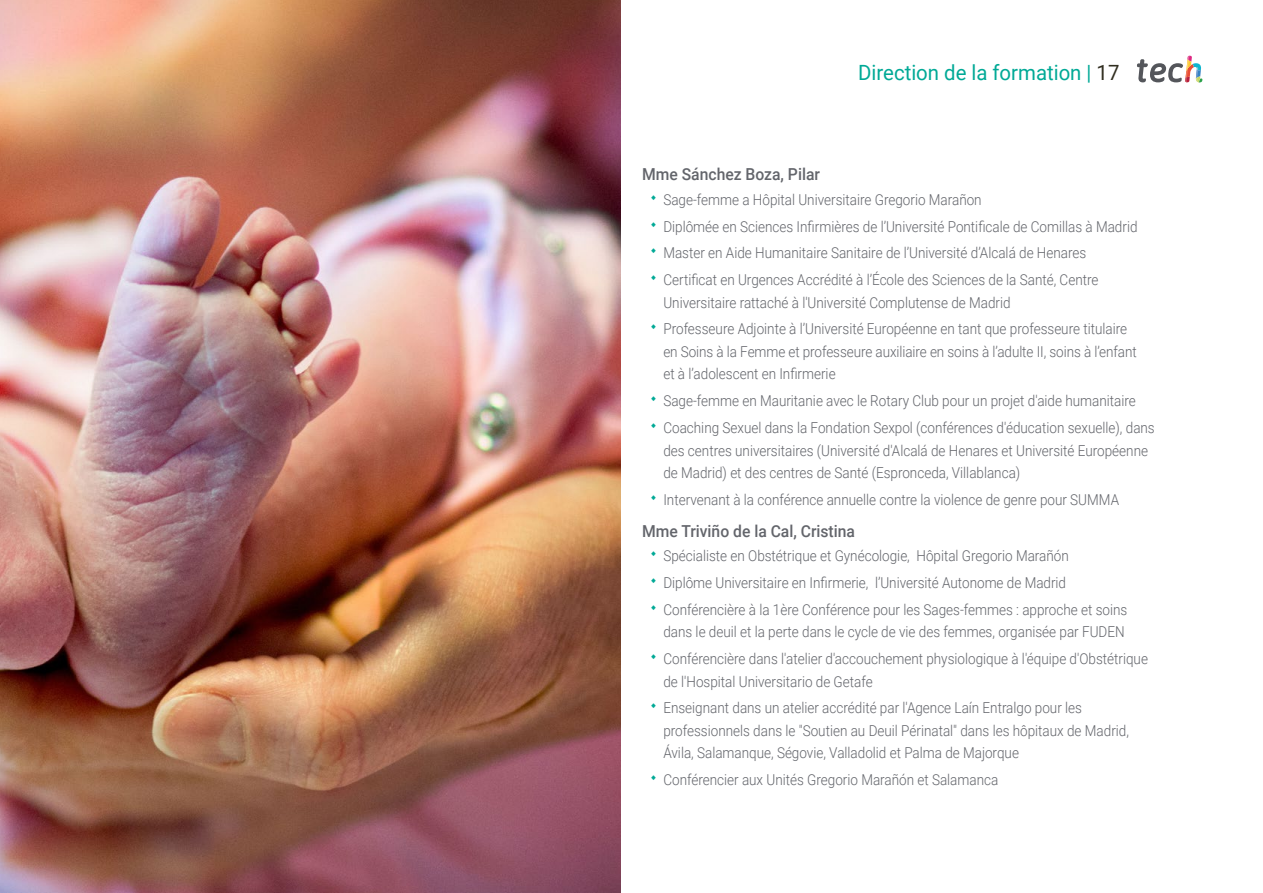
<style>
.page{position:relative;width:1263px;height:893px;background:#fff}
.page>*{position:absolute;margin:0;border:0;box-sizing:border-box;transform-origin:0 0}
.t1{font:21px "Roboto";color:#00a996}
.t2{font:500 16.5px "Roboto";color:#63656b;scale:.95 1}
.t3{font:300 15px/26.7px "Roboto";color:#63656b;scale:.9 1}
.s1{color:#312e20}
</style>
<div class="page">
<img style="left:0;top:0;width:621px;height:893px">
<svg style="left:1137px;top:56px;width:65px;height:27px"></svg>
<h1 class="t1" style="left:858px;top:57px;width:263px">Direction de la formation | <span class="s1">17</span></h1>
<p class="t2" style="left:642px;top:163px;width:189px">Mme Sánchez Boza, Pilar</p>
<p class="t3" style="left:663px;top:186px;width:528px">Sage-femme a Hôpital Universitaire Gregorio Marañon<br>Diplômée en Sciences Infirmières de l’Université Pontificale de Comillas à Madrid Master en Aide Humanitaire Sanitaire de l’Université d’Alcalá de Henares Certificat en Urgences Accrédité à l’École des Sciences de la Santé, Centre</p>
<p class="t3" style="left:663px;top:288px;width:517px">Universitaire rattaché à l'Université Complutense de Madrid<br>Professeure Adjointe à l’Université Européenne en tant que professeure titulaire</p>
<p class="t3" style="left:663px;top:340px;width:527px;line-height:22.5px">en Soins à la Femme et professeure auxiliaire en soins à l’adulte II, soins à l’enfant et à l’adolescent en Infirmerie</p>
<p class="t3" style="left:663px;top:387px;width:547px">Sage-femme en Mauritanie avec le Rotary Club pour un projet d'aide humanitaire<br>Coaching Sexuel dans la Fondation Sexpol (conférences d'éducation sexuelle), dans</p>
<p class="t3" style="left:663px;top:438px;width:540px;line-height:22.5px">des centres universitaires (Université d'Alcalá de Henares et Université Européenne de Madrid) et des centres de Santé (Espronceda, Villablanca)</p>
<p class="t3" style="left:663px;top:485px;width:508px">Intervenant à la conférence annuelle contre la violence de genre pour SUMMA</p>
<p class="t2" style="left:642px;top:519px;width:226px">Mme Triviño de la Cal, Cristina</p>
<p class="t3" style="left:663px;top:542px;width:517px">Spécialiste en Obstétrique et Gynécologie, Hôpital Gregorio Marañón<br>Diplôme Universitaire en Infirmerie, l’Université Autonome de Madrid<br>Conférencière à la 1ère Conférence pour les Sages-femmes : approche et soins</p>
<p class="t3" style="left:663px;top:618px;width:540px">dans le deuil et la perte dans le cycle de vie des femmes, organisée par FUDEN<br>Conférencière dans l'atelier d'accouchement physiologique à l'équipe d'Obstétrique</p>
<p class="t3" style="left:663px;top:667px;width:467px">de l'Hospital Universitario de Getafe<br>Enseignant dans un atelier accrédité par l'Agence Laín Entralgo pour les</p>
<p class="t3" style="left:663px;top:719px;width:519px;line-height:22.5px">professionnels dans le "Soutien au Deuil Périnatal" dans les hôpitaux de Madrid,<br>Ávila, Salamanque, Ségovie, Valladolid et Palma de Majorque</p>
<p class="t3" style="left:663px;top:766px;width:374px">Conférencier aux Unités Gregorio Marañón et Salamanca</p>
</div>
